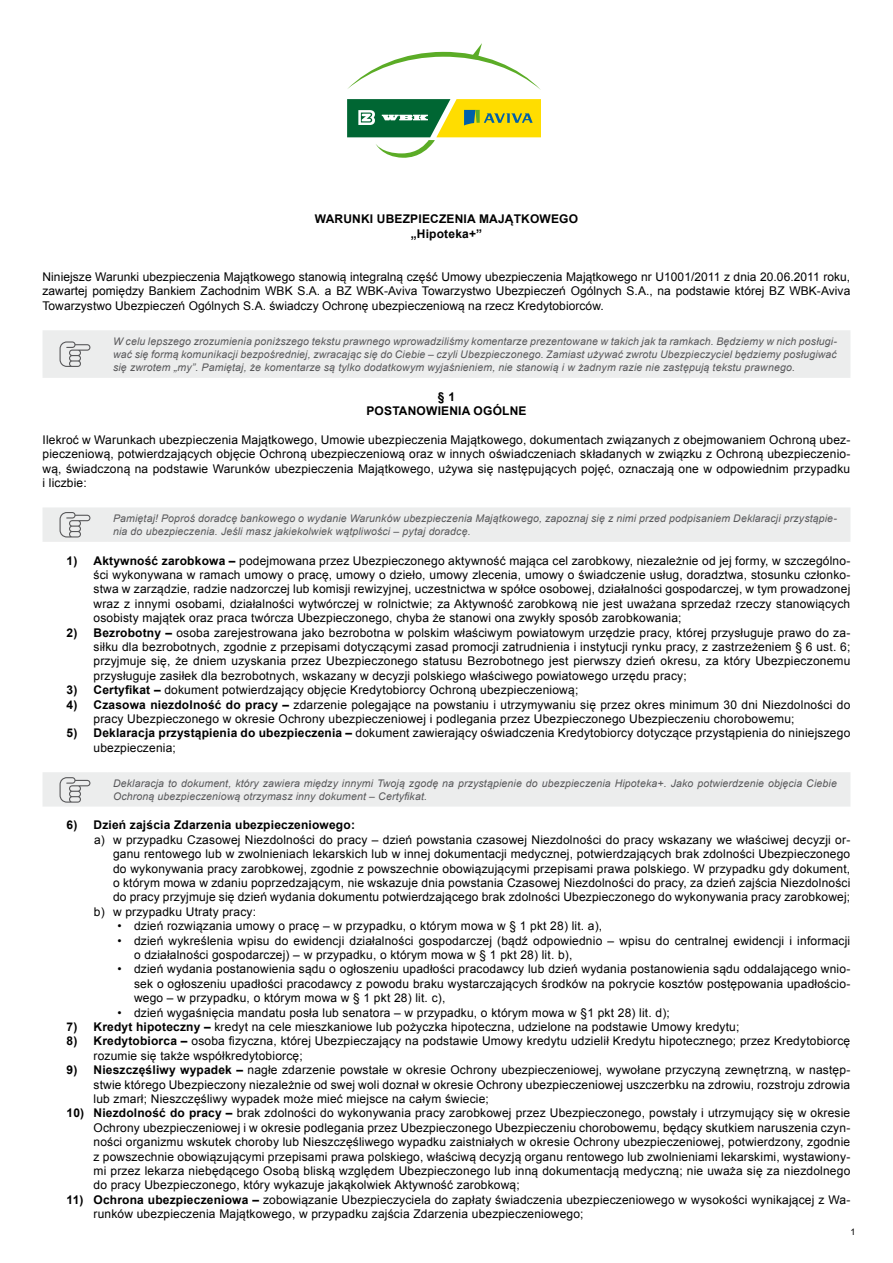
<style>
.page{position:relative;width:893px;height:1263px;background:#fff}
.page>*{position:absolute;margin:0;border:0;box-sizing:border-box;transform-origin:0 0}
.t1{font:12px/14.4px "Arial";letter-spacing:.015em;color:#000;text-align:justify}
.t2{font:700 12px/14.4px "Arial";letter-spacing:.015em;color:#000;text-align:center}
.t3{font:italic 10.5px/13.2px "Arial";letter-spacing:.015em;color:#58585a}
.t4{font:9px "Arial";color:#000}
.s1{font-weight:700}
</style>
<div class="page">
<hr style="left:43px;top:330px;width:64px;height:2px;background:#eceded">
<hr style="left:107px;top:330px;width:743px;height:2px;background:#eceded">
<hr style="left:43px;top:376px;width:64px;height:2px;background:#eceded">
<hr style="left:107px;top:376px;width:743px;height:2px;background:#eceded">
<hr style="left:43px;top:507px;width:64px;height:2px;background:#eceded">
<hr style="left:107px;top:507px;width:743px;height:2px;background:#eceded">
<hr style="left:43px;top:540px;width:64px;height:2px;background:#eceded">
<hr style="left:107px;top:540px;width:743px;height:2px;background:#eceded">
<hr style="left:43px;top:772px;width:64px;height:2px;background:#eceded">
<hr style="left:107px;top:772px;width:743px;height:2px;background:#eceded">
<svg style="left:347px;top:43px;width:194px;height:47px"></svg>
<svg style="left:347px;top:99px;width:194px;height:59px"></svg>
<div style="left:43px;top:332px;width:807px;height:44px;background:#eceded"></div>
<div style="left:43px;top:509px;width:807px;height:31px;background:#eceded"></div>
<div style="left:43px;top:774px;width:807px;height:32px;background:#eceded"></div>
<p class="t2" style="left:315px;top:212px;width:265px">WARUNKI UBEZPIECZENIA MAJĄTKOWEGO „Hipoteka+”</p>
<p class="t1" style="left:43px;top:270px;width:809px">Niniejsze Warunki ubezpieczenia Majątkowego stanowią integralną część Umowy ubezpieczenia Majątkowego nr U1001/2011 z dnia 20.06.2011 roku, zawartej pomiędzy Bankiem Zachodnim WBK S.A. a BZ WBK-Aviva Towarzystwo Ubezpieczeń Ogólnych S.A., na podstawie której BZ WBK-Aviva Towarzystwo Ubezpieczeń Ogólnych S.A. świadczy Ochronę ubezpieczeniową na rzecz Kredytobiorców.</p>
<p class="t3" style="left:113px;top:335px;width:725px;text-align:justify">W celu lepszego zrozumienia poniższego tekstu prawnego wprowadziliśmy komentarze prezentowane w takich jak ta ramkach. Będziemy w nich posługi&shy;wać się formą komunikacji bezpośredniej, zwracając się do Ciebie – czyli Ubezpieczonego. Zamiast używać zwrotu Ubezpieczyciel będziemy posługiwać się zwrotem „my”. Pamiętaj, że komentarze są tylko dodatkowym wyjaśnieniem, nie stanowią i w żadnym razie nie zastępują tekstu prawnego.</p>
<p class="t2" style="left:366px;top:390px;width:162px">§ 1<br>POSTANOWIENIA OGÓLNE</p>
<p class="t1" style="left:43px;top:433px;width:809px">Ilekroć w Warunkach ubezpieczenia Majątkowego, Umowie ubezpieczenia Majątkowego, dokumentach związanych z obejmowaniem Ochroną ubez&shy;pieczeniową, potwierdzających objęcie Ochroną ubezpieczeniową oraz w innych oświadczeniach składanych w związku z Ochroną ubezpieczenio&shy;wą, świadczoną na podstawie Warunków ubezpieczenia Majątkowego, używa się następujących pojęć, oznaczają one w odpowiednim przypadku i liczbie:</p>
<p class="t3" style="left:113px;top:512px;width:725px">Pamiętaj! Poproś doradcę bankowego o wydanie Warunków ubezpieczenia Majątkowego, zapoznaj się z nimi przed podpisaniem Deklaracji przystąpie&shy;nia do ubezpieczenia. Jeśli masz jakiekolwiek wątpliwości – pytaj doradcę.</p>
<p class="t1" style="left:94px;top:553px;width:758px;text-indent:-27px"><span class="s1">1) Aktywność zarobkowa –</span> podejmowana przez Ubezpieczonego aktywność mająca cel zarobkowy, niezależnie od jej formy, w szczególno&shy;ści wykonywana w ramach umowy o pracę, umowy o dzieło, umowy zlecenia, umowy o świadczenie usług, doradztwa, stosunku członko&shy;stwa w zarządzie, radzie nadzorczej lub komisji rewizyjnej, uczestnictwa w spółce osobowej, działalności gospodarczej, w tym prowadzonej wraz z innymi osobami, działalności wytwórczej w rolnictwie; za Aktywność zarobkową nie jest uważana sprzedaż rzeczy stanowiących osobisty majątek oraz praca twórcza Ubezpieczonego, chyba że stanowi ona zwykły sposób zarobkowania;</p>
<p class="t1" style="left:94px;top:625px;width:758px;text-indent:-27px"><span class="s1">2) Bezrobotny –</span> osoba zarejestrowana jako bezrobotna w polskim właściwym powiatowym urzędzie pracy, której przysługuje prawo do za&shy;siłku dla bezrobotnych, zgodnie z przepisami dotyczącymi zasad promocji zatrudnienia i instytucji rynku pracy, z zastrzeżeniem § 6 ust. 6; przyjmuje się, że dniem uzyskania przez Ubezpieczonego statusu Bezrobotnego jest pierwszy dzień okresu, za który Ubezpieczonemu przysługuje zasiłek dla bezrobotnych, wskazany w decyzji polskiego właściwego powiatowego urzędu pracy;</p>
<p class="t1" style="left:67px;top:683px;width:513px"><span class="s1">3) Certyfikat –</span> dokument potwierdzający objęcie Kredytobiorcy Ochroną ubezpieczeniową;</p>
<p class="t1" style="left:94px;top:697px;width:758px;text-indent:-27px"><span class="s1">4) Czasowa niezdolność do pracy –</span> zdarzenie polegające na powstaniu i utrzymywaniu się przez okres minimum 30 dni Niezdolności do pracy Ubezpieczonego w okresie Ochrony ubezpieczeniowej i podlegania przez Ubezpieczonego Ubezpieczeniu chorobowemu;</p>
<p class="t1" style="left:94px;top:726px;width:758px;text-indent:-27px"><span class="s1">5) Deklaracja przystąpienia do ubezpieczenia –</span> dokument zawierający oświadczenia Kredytobiorcy dotyczące przystąpienia do niniejszego ubezpieczenia;</p>
<p class="t3" style="left:113px;top:776px;width:725px">Deklaracja to dokument, który zawiera między innymi Twoją zgodę na przystąpienie do ubezpieczenia Hipoteka+. Jako potwierdzenie objęcia Ciebie<br>Ochroną ubezpieczeniową otrzymasz inny dokument – Certyfikat.</p>
<p class="t2" style="left:67px;top:818px;width:290px">6) Dzień zajścia Zdarzenia ubezpieczeniowego:</p>
<p class="t1" style="left:94px;top:832px;width:758px">a) w przypadku Czasowej Niezdolności do pracy – dzień powstania czasowej Niezdolności do pracy wskazany we właściwej decyzji or-</p>
<p class="t1" style="left:113px;top:847px;width:739px">ganu rentowego lub w zwolnieniach lekarskich lub w innej dokumentacji medycznej, potwierdzających brak zdolności Ubezpieczonego</p>
<p class="t1" style="left:113px;top:861px;width:739px">do wykonywania pracy zarobkowej, zgodnie z powszechnie obowiązującymi przepisami prawa polskiego. W przypadku gdy dokument,</p>
<p class="t1" style="left:113px;top:876px;width:739px">o którym mowa w zdaniu poprzedzającym, nie wskazuje dnia powstania Czasowej Niezdolności do pracy, za dzień zajścia Niezdolności</p>
<p class="t1" style="left:113px;top:890px;width:739px">do pracy przyjmuje się dzień wydania dokumentu potwierdzającego brak zdolności Ubezpieczonego do wykonywania pracy zarobkowej;</p>
<p class="t1" style="left:94px;top:904px;width:164px">b) w przypadku Utraty pracy:</p>
<p class="t1" style="left:117px;top:919px;width:486px">• dzień rozwiązania umowy o pracę – w przypadku, o którym mowa w § 1 pkt 28) lit. a),</p>
<p class="t1" style="left:134px;top:933px;width:718px;text-indent:-16px">• dzień wykreślenia wpisu do ewidencji działalności gospodarczej (bądź odpowiednio – wpisu do centralnej ewidencji i informacji o działalności gospodarczej) – w przypadku, o którym mowa w § 1 pkt 28) lit. b),</p>
<p class="t1" style="left:134px;top:962px;width:718px;text-indent:-16px">• dzień wydania postanowienia sądu o ogłoszeniu upadłości pracodawcy lub dzień wydania postanowienia sądu oddalającego wnio&shy;sek o ogłoszeniu upadłości pracodawcy z powodu braku wystarczających środków na pokrycie kosztów postępowania upadłościo&shy;wego – w przypadku, o którym mowa w § 1 pkt 28) lit. c),</p>
<p class="t1" style="left:117px;top:1005px;width:554px">• dzień wygaśnięcia mandatu posła lub senatora – w przypadku, o którym mowa w §1 pkt 28) lit. d);</p>
<p class="t1" style="left:66px;top:1020px;width:674px"><span class="s1">7) Kredyt hipoteczny –</span> kredyt na cele mieszkaniowe lub pożyczka hipoteczna, udzielone na podstawie Umowy kredytu;</p>
<p class="t1" style="left:93px;top:1034px;width:758px;text-indent:-27px"><span class="s1">8) Kredytobiorca –</span> osoba fizyczna, której Ubezpieczający na podstawie Umowy kredytu udzielił Kredytu hipotecznego; przez Kredytobiorcę rozumie się także współkredytobiorcę;</p>
<p class="t1" style="left:93px;top:1063px;width:758px;text-indent:-27px"><span class="s1">9) Nieszczęśliwy wypadek –</span> nagłe zdarzenie powstałe w okresie Ochrony ubezpieczeniowej, wywołane przyczyną zewnętrzną, w następ&shy;stwie którego Ubezpieczony niezależnie od swej woli doznał w okresie Ochrony ubezpieczeniowej uszczerbku na zdrowiu, rozstroju zdrowia lub zmarł; Nieszczęśliwy wypadek może mieć miejsce na całym świecie;</p>
<p class="t1" style="left:93px;top:1106px;width:758px;text-indent:-27px"><span class="s1">10) Niezdolność do pracy –</span> brak zdolności do wykonywania pracy zarobkowej przez Ubezpieczonego, powstały i utrzymujący się w okresie Ochrony ubezpieczeniowej i w okresie podlegania przez Ubezpieczonego Ubezpieczeniu chorobowemu, będący skutkiem naruszenia czyn&shy;ności organizmu wskutek choroby lub Nieszczęśliwego wypadku zaistniałych w okresie Ochrony ubezpieczeniowej, potwierdzony, zgodnie z powszechnie obowiązującymi przepisami prawa polskiego, właściwą decyzją organu rentowego lub zwolnieniami lekarskimi, wystawiony&shy;mi przez lekarza niebędącego Osobą bliską względem Ubezpieczonego lub inną dokumentacją medyczną; nie uważa się za niezdolnego do pracy Ubezpieczonego, który wykazuje jakąkolwiek Aktywność zarobkową;</p>
<p class="t1" style="left:93px;top:1192px;width:758px;text-indent:-27px"><span class="s1">11) Ochrona ubezpieczeniowa –</span> zobowiązanie Ubezpieczyciela do zapłaty świadczenia ubezpieczeniowego w wysokości wynikającej z Wa&shy;runków ubezpieczenia Majątkowego, w przypadku zajścia Zdarzenia ubezpieczeniowego;</p>
<p class="t4" style="left:850px;top:1226px;width:7px">1</p>
</div>
